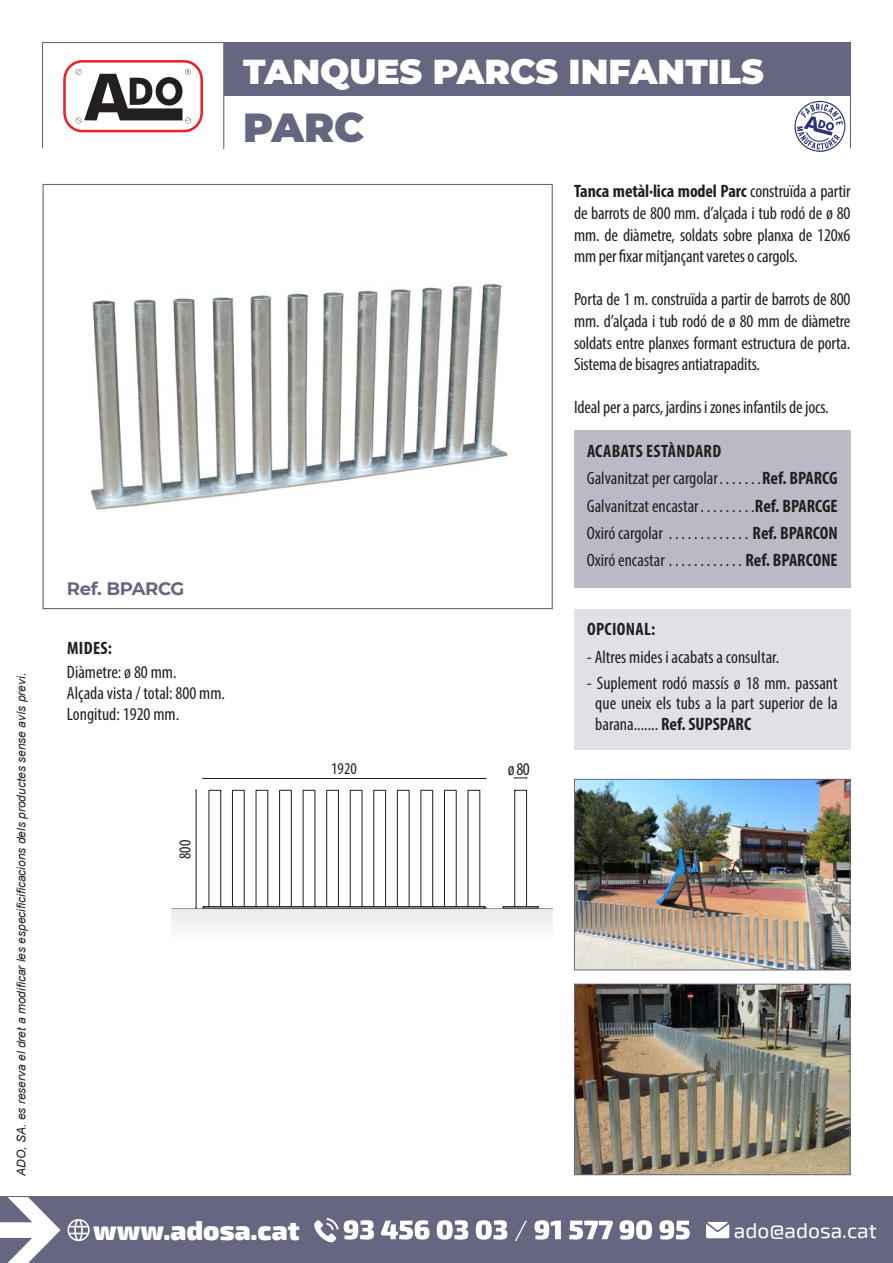
<style>
.page{position:relative;width:893px;height:1263px;background:#fff}
.page>*{position:absolute;margin:0;border:0;box-sizing:border-box;transform-origin:0 0}
.t1{font:900 40.5px "Montserrat";color:#64677f}
.t2{font:900 34.5px "Montserrat";color:#fff}
.t3{font:900 27px "Exo 2";color:#fff}
.t4{font:21px "Exo 2";color:#fff}
.ref{font:condensed 18px/21.6px "Myriad Pro";color:#231f20;text-align:justify}
.ref-2{font:700 condensed 18px "Myriad Pro";color:#231f20}
.ref-3{font:700 condensed 18px "Myriad Pro";letter-spacing:.02em;color:#231f20}
.t5{font:700 18px "Montserrat";letter-spacing:-.02em;color:#64677f}
.t6{font:condensed 16.5px "Myriad Pro";color:#231f20}
.t7{font:italic 12px "Arial";color:#231f20}
.s1{font-weight:700}
</style>
<div class="page">
<div style="left:0;top:1196px;width:893px;height:67px;background:#666680"></div>
<svg style="left:0;top:1197px;width:61px;height:66px"></svg>
<svg style="left:67px;top:1219px;width:23px;height:22px"></svg>
<svg style="left:314px;top:1218px;width:376px;height:24px"></svg>
<svg style="left:706px;top:1222px;width:23px;height:16px"></svg>
<div style="left:42px;top:42px;width:809px;height:107px;border:1px solid #666680"></div>
<hr style="left:223px;top:43px;width:1px;height:106px;background:#666680">
<div style="left:224px;top:43px;width:626px;height:53px;background:#666680"></div>
<svg style="left:63px;top:60px;width:140px;height:72px"></svg>
<svg style="left:794px;top:101px;width:52px;height:51px"></svg>
<div style="left:574px;top:431px;width:276px;height:157px;background:#babac6"></div>
<img style="left:91px;top:282px;width:417px;height:228px">
<div style="left:574px;top:609px;width:276px;height:140px;background:#e0e0e6"></div>
<img style="left:576px;top:781px;width:272px;height:187px">
<div style="left:574px;top:779px;width:276px;height:191px;border:1px solid #666680"></div>
<img style="left:576px;top:986px;width:272px;height:187px">
<div style="left:574px;top:984px;width:276px;height:191px;border:1px solid #666680"></div>
<div style="left:172px;top:908px;width:381px;height:35px;background:#f4f4f5"></div>
<hr style="left:172px;top:908px;width:381px;height:1px;background:#939598">
<svg style="left:203px;top:790px;width:283px;height:118px"></svg>
<hr style="left:203px;top:778px;width:283px;height:1px;background:#231f20">
<svg style="left:514px;top:777px;width:14px;height:2px"></svg>
<hr style="left:526px;top:790px;width:1px;height:116px;background:#231f20">
<hr style="left:514px;top:790px;width:1px;height:116px;background:#231f20">
<div style="left:503px;top:906px;width:35px;height:2px;border:1px solid #231f20"></div>
<hr style="left:196px;top:790px;width:1px;height:118px;background:#231f20">
<p class="t7" style="left:14px;top:1176px;width:504px;rotate:-90deg">ADO, SA. es reserva el dret a modificar les especificificacions dels productes sense avís previ.</p>
<p class="t2" style="left:243px;top:45px;width:522px">TANQUES PARCS INFANTILS</p>
<p class="t1" style="left:243px;top:98px;width:123px">PARC</p>
<p class="t5" style="left:67px;top:575px;width:119px">Ref. BPARCG</p>
<p class="ref-2" style="left:67px;top:636px;width:46px">MIDES:</p>
<p class="ref" style="left:67px;top:661px;width:111px">Diàmetre: ø 80 mm.</p>
<p class="ref" style="left:67px;top:682px;width:160px">Alçada vista / total: 800 mm.</p>
<p class="ref" style="left:67px;top:703px;width:114px">Longitud: 1920 mm.</p>
<p class="t6" style="left:175px;top:859px;width:21px;rotate:-90deg">800</p>
<p class="t6" style="left:331px;top:758px;width:27px">1920</p>
<p class="ref" style="left:508px;top:758px;width:23px">ø 80</p>
<p class="ref" style="left:574px;top:180px;width:278px"><span class="s1">Tanca metàl·lica model Parc</span> construïda a partir de barrots de 800 mm. d’alçada i tub rodó de ø 80 mm. de diàmetre, soldats sobre planxa de 120x6 mm per fixar mitjançant varetes o cargols.</p>
<p class="ref" style="left:574px;top:288px;width:278px">Porta de 1 m. construïda a partir de barrots de 800 mm. d’alçada i tub rodó de ø 80 mm de diàmetre soldats entre planxes formant estructura de porta.<br>Sistema de bisagres antiatrapadits.</p>
<p class="ref" style="left:574px;top:396px;width:256px">Ideal per a parcs, jardins i zones infantils de jocs.</p>
<p class="ref-3" style="left:587px;top:440px;width:136px">ACABATS ESTÀNDARD</p>
<p class="ref" style="left:587px;top:467px;width:132px">Galvanitzat per cargolar</p>
<p class="ref-2" style="left:762px;top:467px;width:77px">Ref. BPARCG</p>
<p class="ref" style="left:587px;top:495px;width:113px">Galvanitzat encastar</p>
<p class="ref-2" style="left:755px;top:494px;width:84px">Ref. BPARCGE</p>
<p class="ref" style="left:587px;top:522px;width:84px">Oxiró cargolar ..............</p>
<p class="ref-2" style="left:753px;top:522px;width:87px">Ref. BPARCON</p>
<p class="ref" style="left:587px;top:549px;width:84px">Oxiró encastar.............</p>
<p class="ref-2" style="left:745px;top:549px;width:94px">Ref. BPARCONE</p>
<p class="ref-3" style="left:587px;top:618px;width:70px">OPCIONAL:</p>
<p class="ref" style="left:587px;top:646px;width:194px">- Altres mides i acabats a consultar.</p>
<p class="ref" style="left:595px;top:673px;width:244px;line-height:20.2px;text-indent:-9px">- Suplement rodó massís ø 18 mm. passant que uneix els tubs a la part superior de la barana....... <span class="s1">Ref. SUPSPARC</span></p>
<h3 class="t3" style="left:93px;top:1213px;width:208px">www.adosa.cat</h3>
<p class="t4" style="left:734px;top:1218px;width:144px">ado@adosa.cat</p>
</div>
